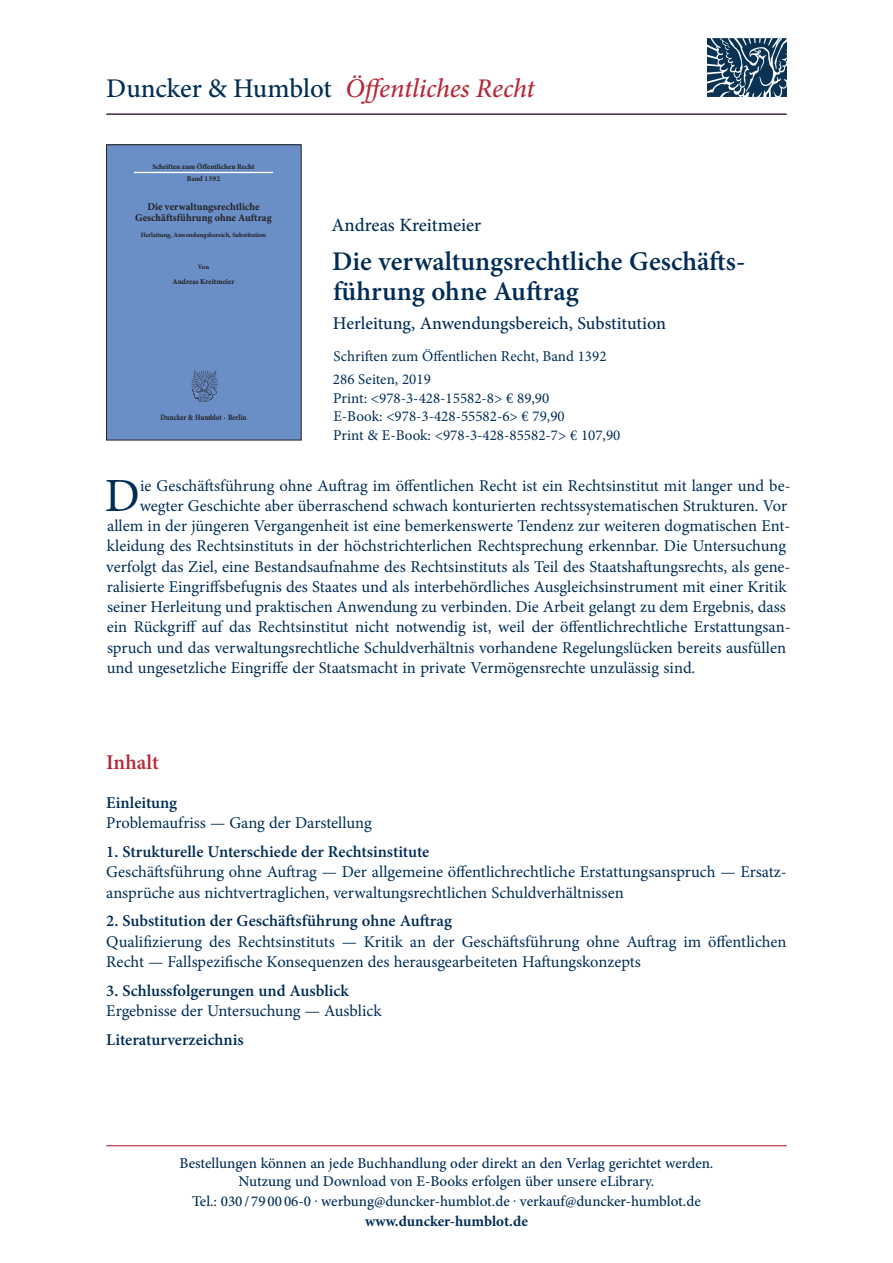
<style>
.page{position:relative;width:893px;height:1263px;background:#fff}
.page>*{position:absolute;margin:0;border:0;box-sizing:border-box;transform-origin:0 0}
.t1{font:47.7px "Minion Pro";color:#002d56}
.t2{font:600 27px/30px "Minion Pro";color:#002d56}
.t3{font:italic 500 27px "Minion Pro";letter-spacing:-.005em;color:#b72837}
.t4{font:600 21px "Minion Pro";color:#b72837}
.t5{font:500 18.75px "Minion Pro";letter-spacing:-.005em;color:#002d56}
.t6{font:500 18px "Minion Pro";letter-spacing:-.005em;color:#002d56}
.t7{font:16.5px/20.2px "Minion Pro";color:#002d56}
.t8{font:600 16.5px "Minion Pro";letter-spacing:-.005em;color:#002d56}
.t9{font:500 15px/18px "Minion Pro";color:#002d56;text-align:center}
.t10{font:15px/18.8px "Minion Pro";color:#002d56}
.t11{font:700 15px "Minion Pro";color:#002d56}
.t12{font:700 10.5px/11.7px "Minion Pro";color:#231f20;text-align:center}
.t13{font:700 8.1px "Minion Pro";letter-spacing:-.005em;color:#231f20;scale:.86 1}
.t14{font:700 7.65px "Minion Pro";letter-spacing:-.005em;color:#231f20}
.t15{font:700 7.35px/12px "Minion Pro";color:#231f20;text-align:center}
.t16{font:700 6.6px "Minion Pro";color:#231f20}
.s1{font-style:normal;color:#002d56}
</style>
<div class="page">
<hr style="left:106px;top:1145px;width:681px;height:1px;background:#b72837">
<div style="left:106px;top:145px;width:195px;height:295px;background:#6a8ec6"></div>
<hr style="left:134px;top:172px;width:139px;height:1px;background:#fff">
<img style="left:191px;top:370px;width:27px;height:32px">
<div style="left:106px;top:145px;width:195px;height:295px;border:1px solid #231f20"></div>
<img style="left:707px;top:38px;width:79px;height:59px">
<hr style="left:106px;top:114px;width:681px;height:1px;background:#002d56">
<h2 class="t3" style="left:106px;top:70px;width:430px"><span class="s1">Duncker &amp; Humblot</span> Öffentliches Recht</h2>
<p class="t15" style="left:152px;top:160px;width:104px">Schriften zum Öffentlichen Recht<br>Band 1392</p>
<p class="t12" style="left:135px;top:200px;width:138px">Die verwaltungsrechtliche<br>Geschäftsführung ohne Auftrag</p>
<p class="t16" style="left:141px;top:230px;width:127px">Herleitung, Anwendungsbereich, Substitution</p>
<p class="t16" style="left:198px;top:262px;width:13px">Von</p>
<p class="t14" style="left:173px;top:276px;width:63px">Andreas Kreitmeier</p>
<p class="t13" style="left:160px;top:412px;width:102px">Duncker &amp; Humblot · Berlin</p>
<p class="t5" style="left:332px;top:213px;width:151px">Andreas Kreitmeier</p>
<h2 class="t2" style="left:332px;top:246px;width:415px">Die verwaltungsrechtliche Geschäfts&shy;führung ohne Auftrag</h2>
<p class="t6" style="left:333px;top:312px;width:334px">Herleitung, Anwendungsbereich, Substitution</p>
<p class="t10" style="left:333px;top:345px;width:275px;line-height:23px">Schriften zum Öffentlichen Recht, Band 1392<br>286 Seiten, 2019</p>
<p class="t10" style="left:333px;top:389px;width:289px">Print: &lt;978-3-428-15582-8&gt; € 89,90<br>E-Book: &lt;978-3-428-55582-6&gt; € 79,90<br>Print &amp; E-Book: &lt;978-3-428-85582-7&gt; € 107,90</p>
<h1 class="t1" style="left:105px;top:464px;width:37px">D</h1>
<p class="t7" style="left:140px;top:475px;width:652px">ie Geschäftsführung ohne Auftrag im öffentlichen Recht ist ein Rechtsinstitut mit langer und be-</p>
<p class="t7" style="left:140px;top:495px;width:649px">wegter Geschichte aber überraschend schwach konturierten rechtssystematischen Strukturen. Vor</p>
<p class="t7" style="left:107px;top:516px;width:685px">allem in der jüngeren Vergangenheit ist eine bemerkenswerte Tendenz zur weiteren dogmatischen Ent-</p>
<p class="t7" style="left:107px;top:536px;width:681px">kleidung des Rechtsinstituts in der höchstrichterlichen Rechtsprechung erkennbar. Die Untersuchung</p>
<p class="t7" style="left:106px;top:556px;width:686px">verfolgt das Ziel, eine Bestandsaufnahme des Rechtsinstituts als Teil des Staatshaftungsrechts, als gene-</p>
<p class="t7" style="left:107px;top:576px;width:681px">ralisierte Eingriffsbefugnis des Staates und als interbehördliches Ausgleichsinstrument mit einer Kritik</p>
<p class="t7" style="left:107px;top:597px;width:680px">seiner Herleitung und praktischen Anwendung zu verbinden. Die Arbeit gelangt zu dem Ergebnis, dass</p>
<p class="t7" style="left:107px;top:617px;width:685px">ein Rückgriff auf das Rechtsinstitut nicht notwendig ist, weil der öffentlichrechtliche Erstattungsan-</p>
<p class="t7" style="left:107px;top:637px;width:681px">spruch und das verwaltungsrechtliche Schuldverhältnis vorhandene Regelungslücken bereits ausfüllen</p>
<p class="t7" style="left:107px;top:657px;width:590px">und ungesetzliche Eingriffe der Staatsmacht in private Vermögensrechte unzulässig sind.</p>
<p class="t4" style="left:106px;top:747px;width:54px">Inhalt</p>
<p class="t8" style="left:106px;top:791px;width:72px">Einleitung</p>
<p class="t7" style="left:106px;top:813px;width:267px">Problemaufriss — Gang der Darstellung</p>
<p class="t8" style="left:106px;top:840px;width:325px">1. Strukturelle Unterschiede der Rechtsinstitute</p>
<p class="t7" style="left:106px;top:862px;width:682px">Geschäftsführung ohne Auftrag — Der allgemeine öffentlichrechtliche Erstattungsanspruch — Ersatz&shy;ansprüche aus nichtvertraglichen, verwaltungsrechtlichen Schuldverhältnissen</p>
<p class="t8" style="left:106px;top:910px;width:347px">2. Substitution der Geschäftsführung ohne Auftrag</p>
<p class="t7" style="left:106px;top:931px;width:682px">Qualifizierung des Rechtsinstituts — Kritik an der Geschäftsführung ohne Auftrag im öffentlichen<br>Recht — Fallspezifische Konsequenzen des herausgearbeiteten Haftungskonzepts</p>
<p class="t8" style="left:106px;top:979px;width:244px">3. Schlussfolgerungen und Ausblick</p>
<p class="t7" style="left:106px;top:1000px;width:277px">Ergebnisse der Untersuchung — Ausblick</p>
<p class="t8" style="left:106px;top:1028px;width:139px">Literaturverzeichnis</p>
<p class="t9" style="left:179px;top:1154px;width:535px">Bestellungen können an jede Buchhandlung oder direkt an den Verlag gerichtet werden.<br>Nutzung und Download von E-Books erfolgen über unsere eLibrary.</p>
<p class="t9" style="left:192px;top:1192px;width:510px">Tel.: 030 / 79 00 06-0 . werbung@duncker-humblot.de . verkauf@duncker-humblot.de</p>
<p class="t11" style="left:365px;top:1210px;width:164px">www.duncker-humblot.de</p>
</div>
